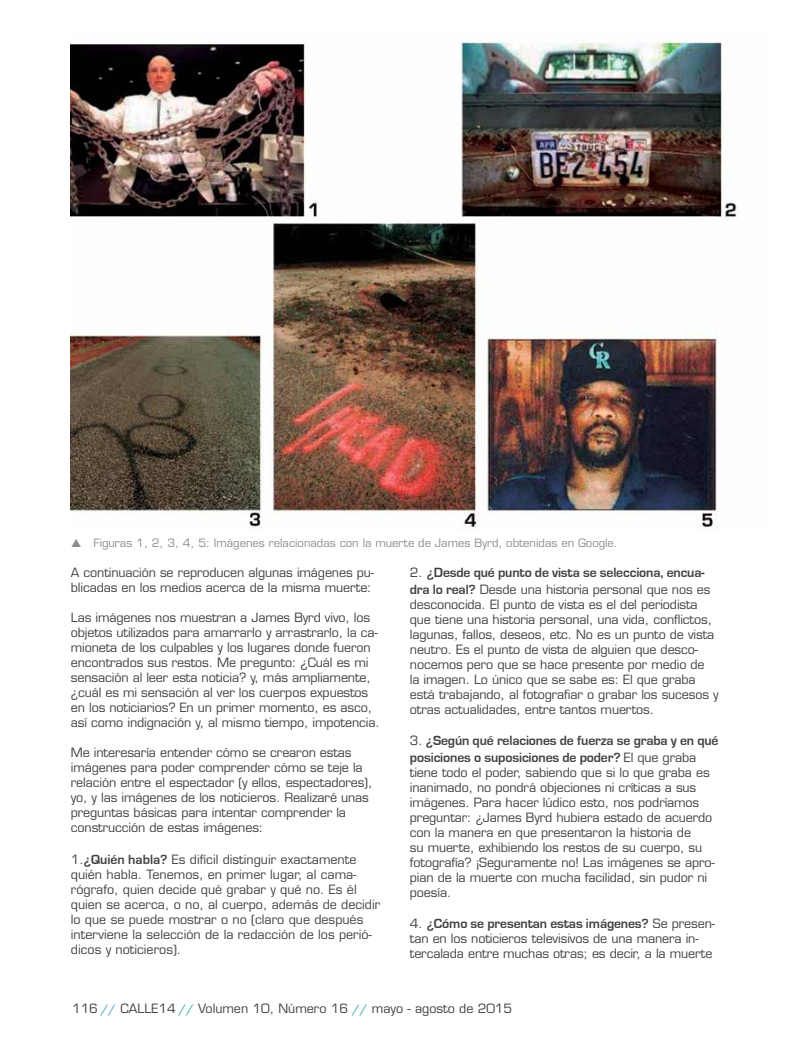
<style>
.page{position:relative;width:808px;height:1056px;background:#fff}
.page>*{position:absolute;margin:0;border:0;box-sizing:border-box;transform-origin:0 0}
.t1{font:700 13.75px/16.5px "Eurostile";letter-spacing:-.01em;color:#414042}
.t2{font:12.5px/15px "Eurostile";letter-spacing:-.01em;color:#414042}
.t3{font:11.25px "Eurostile";color:#8b8e90}
.s1{font-weight:700;font-size:13.75px}
.s2{font-weight:400;font-size:12.5px}
.s3{font-weight:700;color:#48acb8}
</style>
<div class="page">
<img style="left:71px;top:40px;width:668px;height:490px">
<p class="t3" style="left:94px;top:536px;width:526px">Figuras 1, 2, 3, 4, 5: Imágenes relacionadas con la muerte de James Byrd, obtenidas en Google.</p>
<p class="t2" style="left:71px;top:565px;width:305px">A continuación se reproducen algunas imágenes pu&shy;blicadas en los medios acerca de la misma muerte:</p>
<p class="t2" style="left:71px;top:610px;width:310px">Las imágenes nos muestran a James Byrd vivo, los objetos utilizados para amarrarlo y arrastrarlo, la ca&shy;mioneta de los culpables y los lugares donde fueron encontrados sus restos. Me pregunto: ¿Cuál es mi sensación al leer esta noticia? y, más ampliamente, ¿cuál es mi sensación al ver los cuerpos expuestos en los noticiarios? En un primer momento, es asco, así como indignación y, al mismo tiempo, impotencia.</p>
<p class="t2" style="left:71px;top:745px;width:303px">Me interesaría entender cómo se crearon estas imágenes para poder comprender cómo se teje la relación entre el espectador (y ellos, espectadores), yo, y las imágenes de los noticieros. Realizaré unas preguntas básicas para intentar comprender la construcción de estas imágenes:</p>
<p class="t2" style="left:71px;top:852px;width:311px">1.<span class="s1">¿Quién habla?</span> Es difícil distinguir exactamente quién habla. Tenemos, en primer lugar, al cama&shy;rógrafo, quien decide qué grabar y qué no. Es él quien se acerca, o no, al cuerpo, además de decidir lo que se puede mostrar o no (claro que después interviene la selección de la redacción de los perió&shy;dicos y noticieros).</p>
<p class="t1" style="left:410px;top:565px;width:296px"><span class="s2">2.</span> ¿Desde qué punto de vista se selecciona, encua-</p>
<p class="t2" style="left:410px;top:582px;width:310px"><span class="s1">dra lo real?</span> Desde una historia personal que nos es desconocida. El punto de vista es el del periodista que tiene una historia personal, una vida, conflictos, lagunas, fallos, deseos, etc. No es un punto de vista neutro. Es el punto de vista de alguien que desco&shy;nocemos pero que se hace presente por medio de<br>la imagen. Lo único que se sabe es: El que graba está trabajando, al fotografiar o grabar los sucesos y otras actualidades, entre tantos muertos.</p>
<p class="t1" style="left:410px;top:733px;width:310px"><span class="s2">3.</span> ¿Según qué relaciones de fuerza se graba y en qué posiciones o suposiciones de poder? <span class="s2">El que graba</span></p>
<p class="t2" style="left:410px;top:765px;width:306px">tiene todo el poder, sabiendo que si lo que graba es inanimado, no pondrá objeciones ni críticas a sus imágenes. Para hacer lúdico esto, nos podríamos preguntar: ¿James Byrd hubiera estado de acuerdo con la manera en que presentaron la historia de<br>su muerte, exhibiendo los restos de su cuerpo, su fotografía? ¡Seguramente no! Las imágenes se apro&shy;pian de la muerte con mucha facilidad, sin pudor ni poesía.</p>
<p class="t1" style="left:410px;top:916px;width:307px"><span class="s2">4.</span> ¿Cómo se presentan estas imágenes? <span class="s2">Se presen-</span></p>
<p class="t2" style="left:410px;top:931px;width:304px">tan en los noticieros televisivos de una manera in&shy;tercalada entre muchas otras; es decir, a la muerte</p>
<p class="t2" style="left:72px;top:1001px;width:442px">116 <span class="s3">//</span> CALLE14 <span class="s3">//</span> Volumen 10, Número 16 <span class="s3">//</span> mayo - agosto de 2015</p>
</div>
